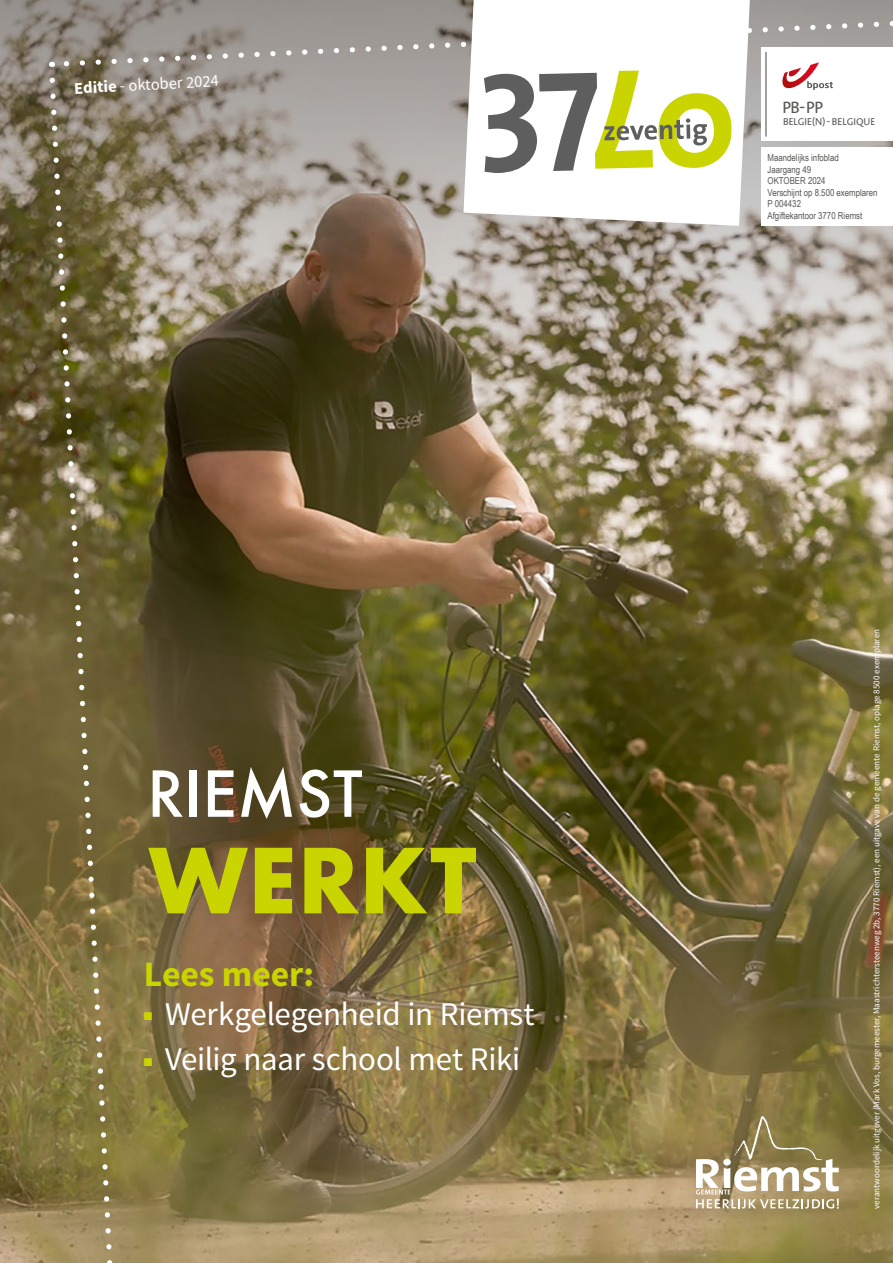
<style>
.page{position:relative;width:893px;height:1263px;background:#fff}
.page>*{position:absolute;margin:0;border:0;box-sizing:border-box;transform-origin:0 0}
.t1{font:700 87px "Futura";color:#cad400}
.t2{font:500 61.5px "Futura";color:#fff}
.t3{font:700 35.7px "Source Sans Pro";color:#cad400}
.t4{font:33px "Source Sans Pro";letter-spacing:-.01em;color:#fff}
.t5{font:16.5px "Source Sans Pro";color:#fff}
.t6{font:16.5px "Aroma No 2 LT Com";color:#575756}
.t7{font:9.9px "Aroma No 2 LT Com";letter-spacing:.005em;color:#575756}
.t8{font:9.6px/11.6px "Arial Narrow";color:#575756}
.t9{font:9px "Source Sans Pro";color:#fff}
.s1{font-weight:700}
.s2{color:#cad400}
</style>
<div class="page">
<img style="left:0;top:566px;width:893px;height:697px">
<img style="left:0;top:0;width:893px;height:566px">
<svg style="left:47px;top:75px;width:72px;height:1188px;background:#786d41"></svg>
<svg style="left:54px;top:0;width:839px;height:70px;background:#9a948f"></svg>
<svg style="left:124px;top:1256px;width:769px;height:7px;background:#a49160"></svg>
<svg style="left:696px;top:1116px;width:143px;height:93px"></svg>
<div style="left:761px;top:48px;width:132px;height:93px;background:#fff"></div>
<svg style="left:782px;top:62px;width:51px;height:28px"></svg>
<hr style="left:765px;top:52px;width:1px;height:84px;background:#575756">
<div style="left:761px;top:148px;width:132px;height:78px;background:#fff"></div>
<svg style="left:463px;top:0;width:287px;height:226px"></svg>
<svg style="left:484px;top:70px;width:248px;height:103px"></svg>
<div style="left:97px;top:791px;width:432px;height:178px;background:#000;opacity:.2"></div>
<h3 class="t5" style="left:74px;top:78px;width:146px;rotate:-3deg"><span class="s1">Editie</span> - oktober 2024</h3>
<h2 class="t2" style="left:147px;top:752px;width:217px">RIEMST</h2>
<h1 class="t1" style="left:148px;top:818px;width:330px">WERKT</h1>
<h3 class="t3" style="left:144px;top:951px;width:172px">Lees meer:</h3>
<h3 class="t4" style="left:144px;top:993px;width:392px"><span class="s2">■</span> Werkgelegenheid in Riemst</h3>
<h3 class="t4" style="left:144px;top:1039px;width:378px"><span class="s2">■</span> Veilig naar school met Riki</h3>
<h3 class="t6" style="left:782px;top:97px;width:42px">PB- PP</h3>
<p class="t7" style="left:783px;top:115px;width:94px">BELGIE(N)- BELGIQUE</p>
<p class="t8" style="left:767px;top:152px;width:112px">Maandelijks infoblad<br>Jaargang 49<br>OKTOBER 2024<br>Verschijnt op 8.500 exemplaren<br>P 004432<br>Afgiftekantoor 3770 Riemst</p>
<p class="t9" style="left:871px;top:1209px;width:581px;rotate:-90deg">verantwoordelijk uitgever (Mark Vos, burgemeester, Maastrichtersteenweg 2b, 3770 Riemst), een uitgave van de gemeente Riemst, oplage 8500 exemplaren</p>
</div>
